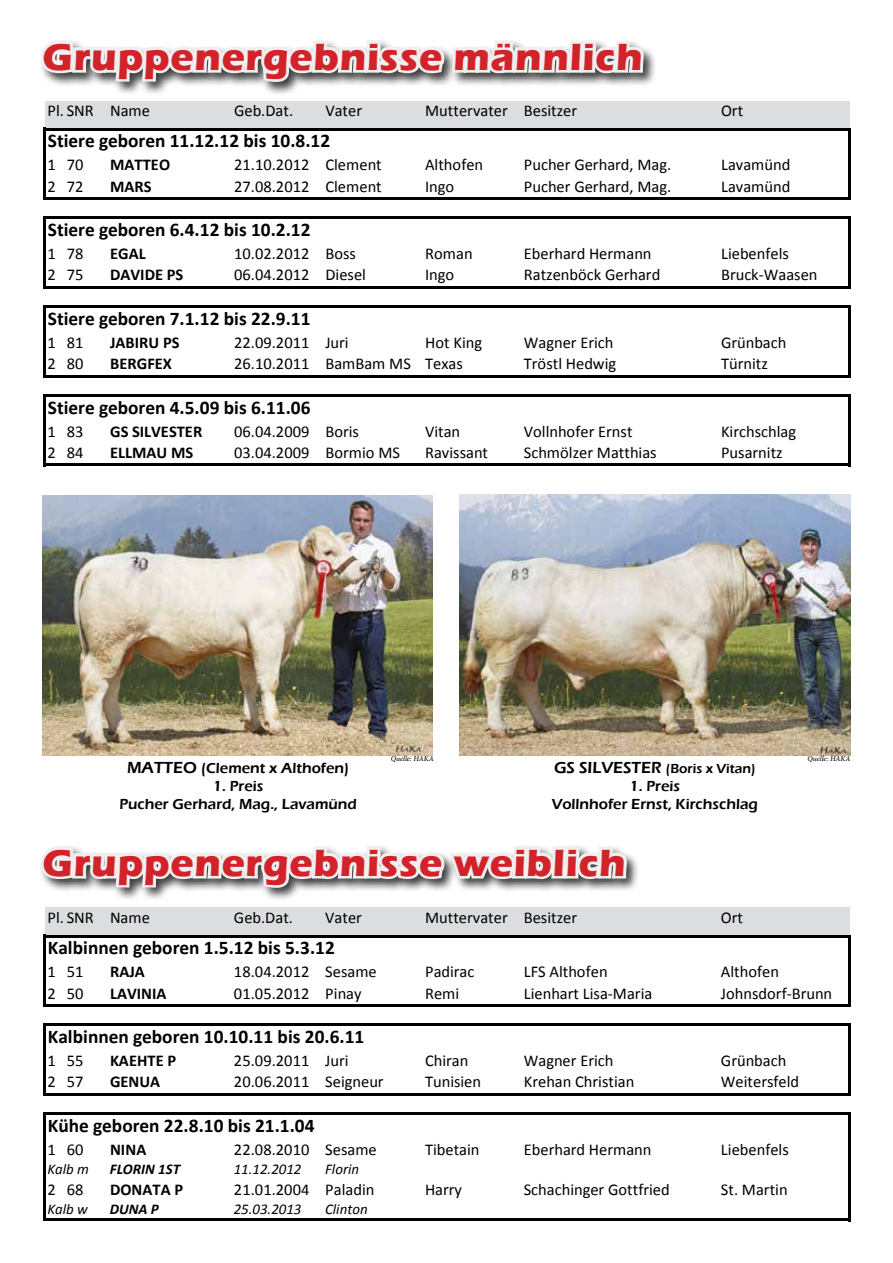
<style>
.page{position:relative;width:893px;height:1263px;background:#fff}
.page>*{position:absolute;margin:0;border:0;box-sizing:border-box;transform-origin:0 0}
.t1{font:700 39px "Eras ITC";letter-spacing:.02em;color:#d2232a}
.t2{font:700 19.35px "Calibri";color:#000}
.t3{font:16.5px "Calibri";color:#000}
.t4{font:700 16.5px "Calibri";color:#000}
.t5{font:600 15px/18px "Eras ITC";color:#000;text-align:center}
.t6{font:italic 14.85px "Calibri";color:#000}
.t7{font:italic 700 14.85px "Calibri";color:#000}
.t8{font:600 13.5px "Eras ITC";color:#000}
.t9{font:italic 500 7.5px "Minion Pro";letter-spacing:-.005em;color:#000}
.s1{font-size:16.5px}
</style>
<div class="page">
<svg style="left:41px;top:40px;width:606px;height:898px"></svg>
<div style="left:45px;top:102px;width:804px;height:27px;background:#dcddde"></div>
<hr style="left:43px;top:128px;width:3px;height:72px;background:#000">
<hr style="left:848px;top:130px;width:2px;height:70px;background:#000">
<hr style="left:43px;top:216px;width:3px;height:73px;background:#000">
<hr style="left:848px;top:219px;width:2px;height:70px;background:#000">
<hr style="left:43px;top:305px;width:3px;height:72px;background:#000">
<hr style="left:848px;top:308px;width:2px;height:69px;background:#000">
<hr style="left:43px;top:394px;width:3px;height:72px;background:#000">
<hr style="left:848px;top:397px;width:2px;height:69px;background:#000">
<hr style="left:46px;top:128px;width:804px;height:2px;background:#000">
<hr style="left:46px;top:197px;width:804px;height:3px;background:#000">
<hr style="left:46px;top:216px;width:804px;height:3px;background:#000">
<hr style="left:46px;top:286px;width:804px;height:3px;background:#000">
<hr style="left:46px;top:305px;width:804px;height:3px;background:#000">
<hr style="left:46px;top:375px;width:804px;height:2px;background:#000">
<hr style="left:46px;top:394px;width:804px;height:3px;background:#000">
<hr style="left:46px;top:463px;width:804px;height:3px;background:#000">
<div style="left:45px;top:907px;width:804px;height:29px;background:#dcddde"></div>
<hr style="left:43px;top:935px;width:3px;height:72px;background:#000">
<hr style="left:848px;top:937px;width:2px;height:70px;background:#000">
<hr style="left:43px;top:1023px;width:3px;height:73px;background:#000">
<hr style="left:848px;top:1026px;width:2px;height:70px;background:#000">
<hr style="left:43px;top:1112px;width:3px;height:109px;background:#000">
<hr style="left:848px;top:1115px;width:2px;height:106px;background:#000">
<hr style="left:46px;top:935px;width:804px;height:2px;background:#000">
<hr style="left:46px;top:1004px;width:804px;height:3px;background:#000">
<hr style="left:46px;top:1023px;width:804px;height:3px;background:#000">
<hr style="left:46px;top:1093px;width:804px;height:3px;background:#000">
<hr style="left:46px;top:1112px;width:804px;height:3px;background:#000">
<hr style="left:46px;top:1218px;width:804px;height:3px;background:#000">
<img style="left:459px;top:495px;width:391px;height:260px">
<img style="left:43px;top:495px;width:390px;height:260px">
<h1 class="t1" style="left:43px;top:34px;width:602px">Gruppenergebnisse männlich</h1>
<p class="t3" style="left:48px;top:100px;width:104px">Pl. SNR Name</p>
<p class="t3" style="left:234px;top:100px;width:61px">Geb.Dat.</p>
<p class="t3" style="left:325px;top:100px;width:38px">Vater</p>
<p class="t3" style="left:425px;top:100px;width:154px">Muttervater Besitzer</p>
<p class="t3" style="left:721px;top:100px;width:24px">Ort</p>
<p class="t2" style="left:48px;top:129px;width:284px">Stiere geboren 11.12.12 bis 10.8.12</p>
<p class="t3" style="left:48px;top:154px;width:37px">1 70</p>
<p class="t4" style="left:110px;top:154px;width:62px">MATTEO</p>
<p class="t3" style="left:234px;top:154px;width:149px">21.10.2012 Clement</p>
<p class="t3" style="left:425px;top:154px;width:60px">Althofen</p>
<p class="t3" style="left:524px;top:154px;width:149px">Pucher Gerhard, Mag.</p>
<p class="t3" style="left:721px;top:154px;width:71px">Lavamünd</p>
<p class="t3" style="left:48px;top:176px;width:37px">2 72</p>
<p class="t4" style="left:110px;top:176px;width:43px">MARS</p>
<p class="t3" style="left:234px;top:176px;width:149px">27.08.2012 Clement</p>
<p class="t3" style="left:425px;top:176px;width:31px">Ingo</p>
<p class="t3" style="left:524px;top:176px;width:149px">Pucher Gerhard, Mag.</p>
<p class="t3" style="left:721px;top:176px;width:71px">Lavamünd</p>
<p class="t2" style="left:48px;top:217px;width:264px">Stiere geboren 6.4.12 bis 10.2.12</p>
<p class="t3" style="left:48px;top:243px;width:37px">1 78</p>
<p class="t4" style="left:110px;top:243px;width:37px">EGAL</p>
<p class="t3" style="left:234px;top:243px;width:123px">10.02.2012 Boss</p>
<p class="t3" style="left:425px;top:243px;width:49px">Roman</p>
<p class="t3" style="left:524px;top:243px;width:129px">Eberhard Hermann</p>
<p class="t3" style="left:721px;top:243px;width:69px">Liebenfels</p>
<p class="t3" style="left:48px;top:264px;width:37px">2 75</p>
<p class="t4" style="left:110px;top:264px;width:75px">DAVIDE PS</p>
<p class="t3" style="left:234px;top:264px;width:133px">06.04.2012 Diesel</p>
<p class="t3" style="left:425px;top:264px;width:31px">Ingo</p>
<p class="t3" style="left:524px;top:264px;width:138px">Ratzenböck Gerhard</p>
<p class="t3" style="left:721px;top:264px;width:98px">Bruck-Waasen</p>
<p class="t2" style="left:48px;top:306px;width:264px">Stiere geboren 7.1.12 bis 22.9.11</p>
<p class="t3" style="left:48px;top:332px;width:37px">1 81</p>
<p class="t4" style="left:110px;top:332px;width:71px">JABIRU PS</p>
<p class="t3" style="left:234px;top:332px;width:116px">22.09.2011 Juri</p>
<p class="t3" style="left:425px;top:332px;width:59px">Hot King</p>
<p class="t3" style="left:524px;top:332px;width:91px">Wagner Erich</p>
<p class="t3" style="left:721px;top:332px;width:67px">Grünbach</p>
<p class="t3" style="left:48px;top:353px;width:37px">2 80</p>
<p class="t4" style="left:110px;top:353px;width:63px">BERGFEX</p>
<p class="t3" style="left:234px;top:353px;width:230px">26.10.2011 BamBam MS Texas</p>
<p class="t3" style="left:524px;top:353px;width:94px">Tröstl Hedwig</p>
<p class="t3" style="left:721px;top:353px;width:48px">Türnitz</p>
<p class="t2" style="left:48px;top:395px;width:264px">Stiere geboren 4.5.09 bis 6.11.06</p>
<p class="t3" style="left:48px;top:421px;width:37px">1 83</p>
<p class="t4" style="left:110px;top:421px;width:94px">GS SILVESTER</p>
<p class="t3" style="left:234px;top:421px;width:126px">06.04.2009 Boris</p>
<p class="t3" style="left:425px;top:421px;width:37px">Vitan</p>
<p class="t3" style="left:524px;top:421px;width:110px">Vollnhofer Ernst</p>
<p class="t3" style="left:721px;top:421px;width:77px">Kirchschlag</p>
<p class="t3" style="left:48px;top:442px;width:37px">2 84</p>
<p class="t4" style="left:110px;top:442px;width:85px">ELLMAU MS</p>
<p class="t3" style="left:234px;top:442px;width:168px">03.04.2009 Bormio MS</p>
<p class="t3" style="left:425px;top:442px;width:64px">Ravissant</p>
<p class="t3" style="left:524px;top:442px;width:134px">Schmölzer Matthias</p>
<p class="t3" style="left:721px;top:442px;width:63px">Pusarnitz</p>
<p class="t5" style="left:127px;top:759px;width:224px"><span class="s1">MATTEO</span> (Clement x Althofen)</p>
<p class="t5" style="left:119px;top:777px;width:239px">1. Preis<br>Pucher Gerhard, Mag., Lavamünd</p>
<p class="t9" style="left:391px;top:753px;width:44px">Quelle: HAKA</p>
<p class="t9" style="left:808px;top:753px;width:44px">Quelle: HAKA</p>
<p class="t8" style="left:554px;top:761px;width:203px"><span class="s1">GS SILVESTER</span> (Boris x Vitan)</p>
<p class="t5" style="left:552px;top:777px;width:208px">1. Preis<br>Vollnhofer Ernst, Kirchschlag</p>
<h1 class="t1" style="left:43px;top:840px;width:585px">Gruppenergebnisse weiblich</h1>
<p class="t3" style="left:48px;top:907px;width:104px">Pl. SNR Name</p>
<p class="t3" style="left:234px;top:907px;width:61px">Geb.Dat.</p>
<p class="t3" style="left:325px;top:907px;width:38px">Vater</p>
<p class="t3" style="left:425px;top:907px;width:154px">Muttervater Besitzer</p>
<p class="t3" style="left:721px;top:907px;width:24px">Ort</p>
<p class="t2" style="left:48px;top:935px;width:288px">Kalbinnen geboren 1.5.12 bis 5.3.12</p>
<p class="t3" style="left:48px;top:961px;width:37px">1 51</p>
<p class="t4" style="left:110px;top:961px;width:36px">RAJA</p>
<p class="t3" style="left:234px;top:961px;width:144px">18.04.2012 Sesame</p>
<p class="t3" style="left:425px;top:961px;width:51px">Padirac</p>
<p class="t3" style="left:524px;top:961px;width:85px">LFS Althofen</p>
<p class="t3" style="left:721px;top:961px;width:60px">Althofen</p>
<p class="t3" style="left:48px;top:983px;width:37px">2 50</p>
<p class="t4" style="left:110px;top:982px;width:58px">LAVINIA</p>
<p class="t3" style="left:234px;top:983px;width:129px">01.05.2012 Pinay</p>
<p class="t3" style="left:425px;top:983px;width:36px">Remi</p>
<p class="t3" style="left:524px;top:983px;width:130px">Lienhart Lisa-Maria</p>
<p class="t3" style="left:721px;top:983px;width:113px">Johnsdorf-Brunn</p>
<p class="t2" style="left:48px;top:1024px;width:318px">Kalbinnen geboren 10.10.11 bis 20.6.11</p>
<p class="t3" style="left:48px;top:1050px;width:37px">1 55</p>
<p class="t4" style="left:110px;top:1050px;width:68px">KAEHTE P</p>
<p class="t3" style="left:234px;top:1050px;width:116px">25.09.2011 Juri</p>
<p class="t3" style="left:425px;top:1050px;width:45px">Chiran</p>
<p class="t3" style="left:524px;top:1050px;width:91px">Wagner Erich</p>
<p class="t3" style="left:721px;top:1050px;width:67px">Grünbach</p>
<p class="t3" style="left:48px;top:1071px;width:37px">2 57</p>
<p class="t4" style="left:110px;top:1071px;width:52px">GENUA</p>
<p class="t3" style="left:234px;top:1071px;width:151px">20.06.2011 Seigneur</p>
<p class="t3" style="left:425px;top:1071px;width:58px">Tunisien</p>
<p class="t3" style="left:524px;top:1071px;width:112px">Krehan Christian</p>
<p class="t3" style="left:721px;top:1071px;width:80px">Weitersfeld</p>
<p class="t2" style="left:48px;top:1113px;width:268px">Kühe geboren 22.8.10 bis 21.1.04</p>
<p class="t3" style="left:48px;top:1139px;width:37px">1 60</p>
<p class="t4" style="left:110px;top:1139px;width:38px">NINA</p>
<p class="t3" style="left:234px;top:1139px;width:144px">22.08.2010 Sesame</p>
<p class="t3" style="left:425px;top:1139px;width:56px">Tibetain</p>
<p class="t3" style="left:524px;top:1139px;width:129px">Eberhard Hermann</p>
<p class="t3" style="left:721px;top:1139px;width:69px">Liebenfels</p>
<p class="t6" style="left:47px;top:1159px;width:43px">Kalb m</p>
<p class="t7" style="left:110px;top:1160px;width:72px">FLORIN 1ST</p>
<p class="t6" style="left:234px;top:1159px;width:69px">11.12.2012</p>
<p class="t6" style="left:325px;top:1159px;width:35px">Florin</p>
<p class="t3" style="left:48px;top:1179px;width:37px">2 68</p>
<p class="t4" style="left:110px;top:1179px;width:75px">DONATA P</p>
<p class="t3" style="left:234px;top:1179px;width:142px">21.01.2004 Paladin</p>
<p class="t3" style="left:425px;top:1179px;width:39px">Harry</p>
<p class="t3" style="left:524px;top:1179px;width:148px">Schachinger Gottfried</p>
<p class="t3" style="left:721px;top:1179px;width:68px">St. Martin</p>
<p class="t6" style="left:47px;top:1199px;width:42px">Kalb w</p>
<p class="t7" style="left:110px;top:1200px;width:50px">DUNA P</p>
<p class="t6" style="left:234px;top:1199px;width:69px">25.03.2013</p>
<p class="t6" style="left:325px;top:1199px;width:44px">Clinton</p>
</div>
